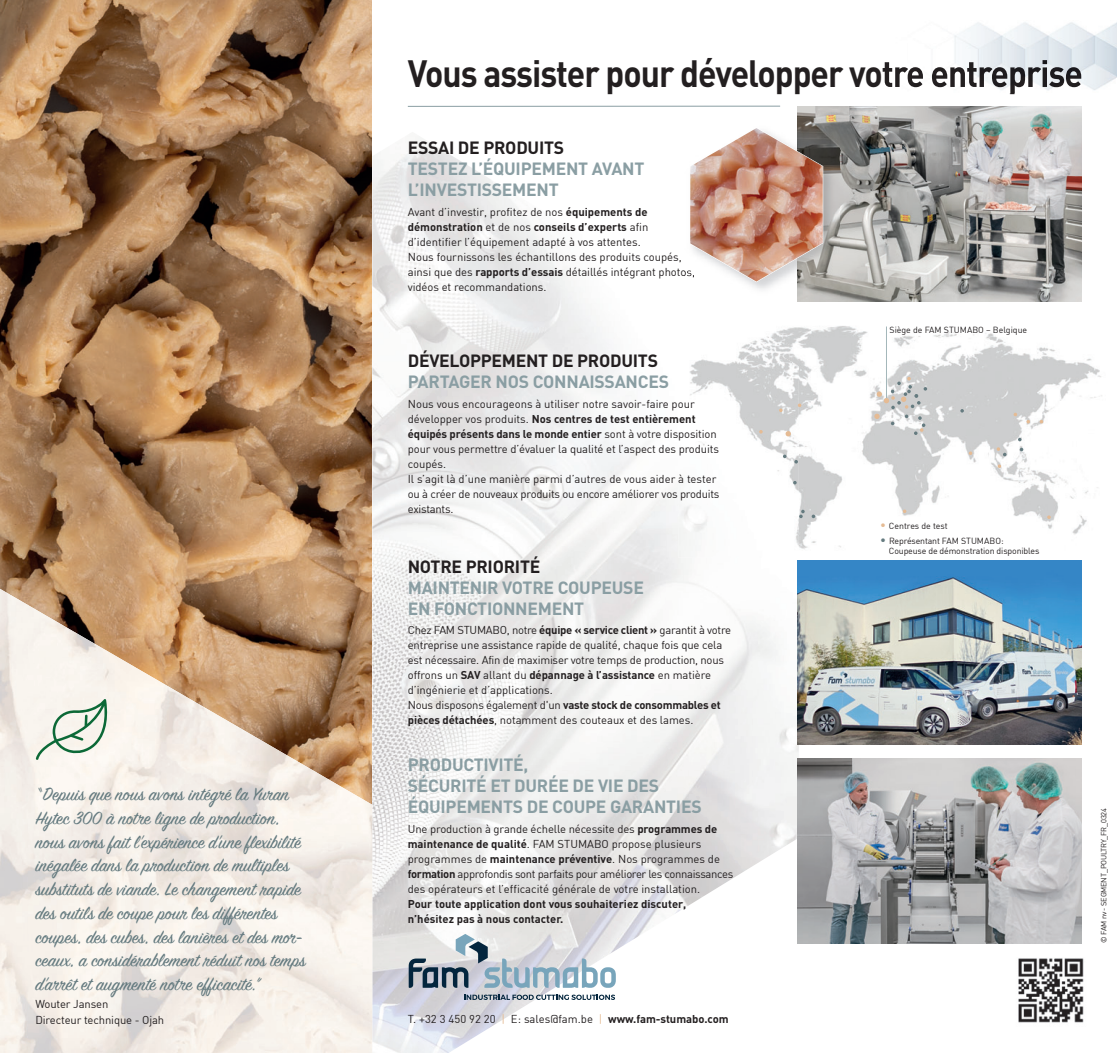
<style>
.page{position:relative;width:1117px;height:1053px;background:#fff}
.page>*{position:absolute;margin:0;border:0;box-sizing:border-box;transform-origin:0 0}
.t1{font:700 37.5px "DIN";letter-spacing:-.03em;color:#231f20;scale:.9 1}
.t2{font:20px/23.8px "Sign Painter House Script";color:#657b80}
.t3{font:700 17.5px/21px "DIN";letter-spacing:-.015em;color:#8a9ea3}
.t4{font:700 17.5px "DIN";letter-spacing:-.015em;color:#231f20}
.t5{font:11.25px/15px "DIN";letter-spacing:-.01em;color:#231f20}
.t6{font:700 11.25px/15px "DIN";color:#231f20}
.t7{font:8.75px "DIN";letter-spacing:-.015em;color:#231f20}
.t8{font:7.5px "DIN";letter-spacing:-.03em;color:#231f20}
.s1{font-weight:700}
.s2{font-size:11.25px;color:#e5bb94}
.s3{font-size:11.25px;color:#657b80}
.s4{color:#e5bb94}
</style>
<div class="page">
<img style="left:0;top:0;width:372px;height:588px">
<img style="left:798px;top:326px;width:304px;height:223px">
<img style="left:372px;top:142px;width:426px;height:910px">
<img style="left:678px;top:314px;width:120px;height:243px">
<svg style="left:1013px;top:412px;width:3px;height:4px"></svg>
<svg style="left:997px;top:464px;width:3px;height:4px"></svg>
<svg style="left:968px;top:451px;width:4px;height:4px"></svg>
<svg style="left:996px;top:447px;width:10px;height:9px"></svg>
<svg style="left:1019px;top:447px;width:4px;height:4px"></svg>
<svg style="left:1017px;top:438px;width:4px;height:3px"></svg>
<svg style="left:1046px;top:515px;width:4px;height:4px"></svg>
<svg style="left:902px;top:509px;width:4px;height:4px"></svg>
<svg style="left:797px;top:403px;width:4px;height:4px"></svg>
<svg style="left:778px;top:408px;width:4px;height:4px"></svg>
<svg style="left:811px;top:514px;width:4px;height:4px"></svg>
<svg style="left:799px;top:509px;width:5px;height:9px"></svg>
<svg style="left:782px;top:454px;width:4px;height:4px"></svg>
<hr style="left:886px;top:326px;width:1px;height:73px;background:#a4b7ba">
<svg style="left:874px;top:377px;width:52px;height:58px"></svg>
<hr style="left:408px;top:106px;width:372px;height:1px;background:#8a9ea3">
<img style="left:797px;top:560px;width:284px;height:184px">
<img style="left:797px;top:106px;width:284px;height:195px">
<img style="left:797px;top:758px;width:284px;height:185px">
<img style="left:884px;top:21px;width:232px;height:72px">
<svg style="left:785px;top:431px;width:5px;height:5px"></svg>
<img style="left:684px;top:122px;width:155px;height:176px">
<svg style="left:689px;top:127px;width:134px;height:155px"></svg>
<img style="left:690px;top:128px;width:132px;height:153px">
<svg style="left:408px;top:933px;width:207px;height:54px;background:#bdc6ce"></svg>
<svg style="left:464px;top:994px;width:151px;height:5px"></svg>
<img style="left:0;top:588px;width:372px;height:464px">
<svg style="left:36px;top:699px;width:71px;height:61px"></svg>
<img style="left:1018px;top:958px;width:66px;height:65px">
<p class="t2" style="left:35px;top:785px;width:271px">“Depuis que nous avons intégré la Yuran Hytec 300 à notre ligne de production, nous avons fait l'expérience d'une flexibilité inégalée dans la production de multiples substituts de viande. Le changement rapide des outils de coupe pour les différentes coupes, des cubes, des lanières et des mor&shy;ceaux, a considérablement réduit nos temps d'arrêt et augmenté notre efficacité.”</p>
<p class="t5" style="left:35px;top:997px;width:74px">Wouter Jansen</p>
<p class="t5" style="left:35px;top:1013px;width:130px">Directeur technique - Ojah</p>
<p class="t1" style="left:408px;top:60px;width:751px">Vous assister pour développer votre entreprise</p>
<p class="t4" style="left:407px;top:142px;width:158px">ESSAI DE PRODUITS</p>
<p class="t3" style="left:407px;top:160px;width:238px">TESTEZ L’ÉQUIPEMENT AVANT<br>L’INVESTISSEMENT</p>
<p class="t5" style="left:407px;top:206px;width:242px;text-align:justify">Avant d’investir, profitez de nos <span class="s1">équipements de démonstration</span> et de nos <span class="s1">conseils d’experts</span> afin d’identifier l’équipement adapté à vos attentes.</p>
<p class="t5" style="left:407px;top:251px;width:288px">Nous fournissons les échantillons des produits coupés, ainsi que des <span class="s1">rapports d’essais</span> détaillés intégrant photos, vidéos et recommandations.</p>
<p class="t4" style="left:407px;top:355px;width:252px">DÉVELOPPEMENT DE PRODUITS</p>
<p class="t3" style="left:407px;top:373px;width:263px">PARTAGER NOS CONNAISSANCES</p>
<p class="t5" style="left:407px;top:398px;width:312px">Nous vous encourageons à utiliser notre savoir-faire pour développer vos produits. <span class="s1">Nos centres de test entièrement équipés présents dans le monde entier</span> sont à votre disposition pour vous permettre d’évaluer la qualité et l’aspect des produits coupés.</p>
<p class="t5" style="left:407px;top:473px;width:313px">Il s’agit là d’une manière parmi d’autres de vous aider à tester ou à créer de nouveaux produits ou encore améliorer vos produits existants.</p>
<p class="t4" style="left:407px;top:560px;width:134px">NOTRE PRIORITÉ</p>
<p class="t3" style="left:407px;top:578px;width:237px">MAINTENIR VOTRE COUPEUSE</p>
<p class="t3" style="left:407px;top:599px;width:178px">EN FONCTIONNEMENT</p>
<p class="t5" style="left:407px;top:624px;width:325px">Chez FAM STUMABO, notre <span class="s1">équipe « service client »</span> garantit à votre entreprise une assistance rapide de qualité, chaque fois que cela est nécessaire. Afin de maximiser votre temps de production, nous offrons un <span class="s1">SAV</span> allant du <span class="s1">dépannage à l’assistance</span> en matière d’ingénierie et d’applications.</p>
<p class="t5" style="left:407px;top:699px;width:314px">Nous disposons également d'un <span class="s1">vaste stock de consommables et pièces détachées</span>, notamment des couteaux et des lames.</p>
<p class="t3" style="left:407px;top:756px;width:295px">PRODUCTIVITÉ,<br>SÉCURITÉ ET DURÉE DE VIE DES<br>ÉQUIPEMENTS DE COUPE GARANTIES</p>
<p class="t5" style="left:407px;top:822px;width:327px">Une production à grande échelle nécessite des <span class="s1">programmes de maintenance de qualité</span>. FAM STUMABO propose plusieurs programmes de <span class="s1">maintenance préventive</span>. Nos programmes de <span class="s1">formation</span> approfondis sont parfaits pour améliorer les connaissances des opérateurs et l’efficacité générale de votre installation.</p>
<p class="t6" style="left:407px;top:897px;width:280px">Pour toute application dont vous souhaiteriez discuter, n’hésitez pas à nous contacter.</p>
<p class="t7" style="left:889px;top:326px;width:139px">Siège de FAM STUMABO – Belgique</p>
<p class="t7" style="left:880px;top:522px;width:69px"><span class="s2">•</span> Centres de test</p>
<p class="t7" style="left:880px;top:537px;width:125px"><span class="s3">•</span> Représentant FAM STUMABO:</p>
<p class="t7" style="left:888px;top:548px;width:152px">Coupeuse de démonstration disponibles</p>
<p class="t8" style="left:1100px;top:943px;width:136px;rotate:-90deg">© FAM nv - SEGMENT_POULTRY_FR_0324</p>
<p class="t5" style="left:407px;top:1012px;width:322px">T. +32 3 450 92 20 <span class="s4">|</span> E: sales@fam.be <span class="s4">|</span> <span class="s1">www.fam-stumabo.com</span></p>
</div>
